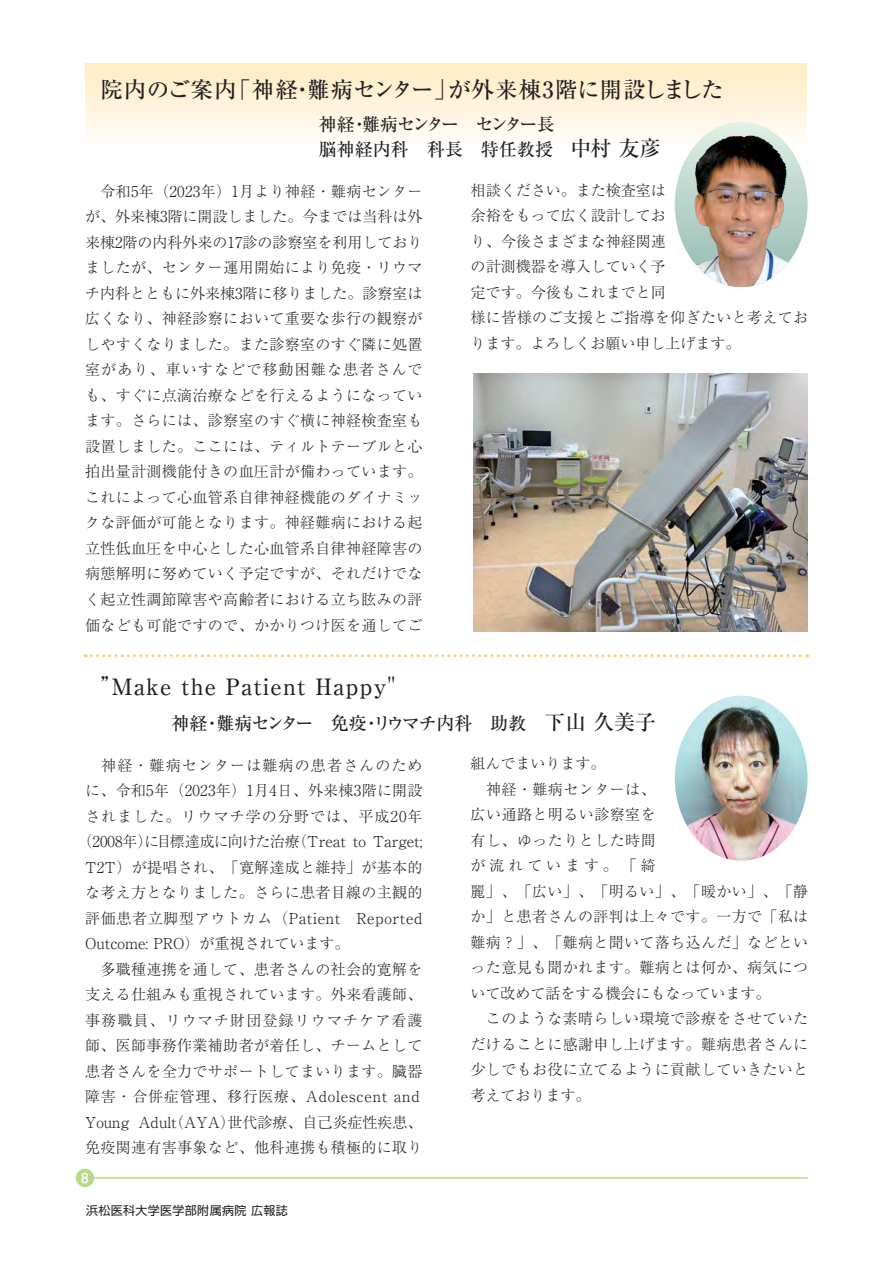
<style>
.page{position:relative;width:893px;height:1263px;background:#fff}
.page>*{position:absolute;margin:0;border:0;box-sizing:border-box;transform-origin:0 0}
.t1{font:22.5px "Ryumin Pro Medium 90 pv RKSJ H";letter-spacing:.02em;color:#231f20}
.t2{font:22.5px "Ryumin Pro Medium 90 pv RKSJ H";letter-spacing:.05em;color:#231f20}
.t3{font:18px/25.2px "Ryumin Pro Medium 90 pv RKSJ H";color:#231f20}
.t4{font:18px "Ryumin Pro Medium 90 pv RKSJ H";letter-spacing:-.055em;color:#231f20}
.t5{font:15px/25.5px "Ryumin Pro Light 90 pv RKSJ H";letter-spacing:.025em;color:#231f20;text-align:justify}
.t6{font:15px/25.5px "Ryumin Pro Light 90 pv RKSJ H";color:#231f20}
.t7{font:15px "Ryumin Pro Light 90 pv RKSJ H";letter-spacing:.075em;color:#231f20}
.t8{font:15px "Ryumin Pro Light 90 pv RKSJ H";letter-spacing:.045em;color:#231f20}
.t9{font:15px "Ryumin Pro Light 90 pv RKSJ H";letter-spacing:.05em;color:#231f20}
.t10{font:15px "Ryumin Pro Light 90 pv RKSJ H";letter-spacing:.07em;color:#231f20}
.t11{font:13.5px "Futo Go B101 Pro Bold 90 pv RKSJ H";color:#fff}
.t12{font:12px "Shin Go Pro Regular 90 pv RKSJ H";letter-spacing:.03em;color:#231f20}
.s1{font-size:21px}
</style>
<div class="page">
<div style="left:85px;top:64px;width:722px;height:82px;background:linear-gradient(to bottom,#ffebc2,#fffcf9)"></div>
<svg style="left:85px;top:654px;width:723px;height:3px"></svg>
<hr style="left:85px;top:1177px;width:723px;height:2px;background:#b9d989">
<div style="left:76px;top:1169px;width:18px;height:18px;background:#b9d989;border-radius:50%"></div>
<svg style="left:675px;top:122px;width:133px;height:165px;background:#c1d9cf"></svg>
<img style="left:474px;top:373px;width:334px;height:259px">
<img style="left:693px;top:136px;width:97px;height:151px">
<img style="left:675px;top:695px;width:133px;height:166px;border-radius:50%">
<h1 class="t1" style="left:100px;top:81px;width:625px">院内のご案内「神経・難病センター」が外来棟3階に開設しました</h1>
<p class="t3" style="left:319px;top:114px;width:343px">神経・難病センター　センター長<br>脳神経内科　科長　特任教授　<span class="s1">中村 友彦</span></p>
<p class="t5" style="left:85px;top:181px;width:339px">　令和5年（2023年）1月より神経・難病センターが、外来棟3階に開設しました。今までは当科は外来棟2階の内科外来の17診の診察室を利用しておりましたが、センター運用開始により免疫・リウマチ内科とともに外来棟3階に移りました。診察室は広くなり、神経診察において重要な歩行の観察がしやすくなりました。また診察室のすぐ隣に処置室があり、車いすなどで移動困難な患者さんでも、すぐに点滴治療などを行えるようになっています。さらには、診察室のすぐ横に神経検査室も設置しました。ここには、ティルトテーブルと心拍出量計測機能付きの血圧計が備わっています。これによって心血管系自律神経機能のダイナミックな評価が可能となります。神経難病における起立性低血圧を中心とした心血管系自律神経障害の病態解明に努めていく予定ですが、それだけでなく起立性調節障害や高齢者における立ち眩みの評価なども可能ですので、かかりつけ医を通してご</p>
<p class="t6" style="left:471px;top:179px;width:339px">相談ください。また検査室は<br>余裕をもって広く設計してお<br>り、今後さまざまな神経関連<br>の計測機器を導入していく予<br>定です。今後もこれまでと同<br>様に皆様のご支援とご指導を仰ぎたいと考えております。よろしくお願い申し上げます。</p>
<h1 class="t2" style="left:100px;top:678px;width:296px">”Make the Patient Happy"</h1>
<p class="t4" style="left:171px;top:716px;width:486px">神経・難病センター　免疫・リウマチ内科　助教　<span class="s1">下山 久美子</span></p>
<p class="t7" style="left:85px;top:759px;width:339px">　神経・難病センターは難病の患者さんのため</p>
<p class="t5" style="left:85px;top:780px;width:339px">に、令和5年（2023年）1月4日、外来棟3階に開設</p>
<p class="t10" style="left:85px;top:810px;width:339px">されました。リウマチ学の分野では、平成20年</p>
<p class="t6" style="left:78px;top:831px;width:347px">（2008年）に目標達成に向けた治療（Treat to Target;</p>
<p class="t5" style="left:85px;top:856px;width:339px">T2T）が提唱され、「寛解達成と維持」が基本的</p>
<p class="t5" style="left:85px;top:882px;width:339px">な考え方となりました。さらに患者目線の主観的</p>
<p class="t8" style="left:85px;top:912px;width:339px">評価患者立脚型アウトカム（Patient Reported</p>
<p class="t6" style="left:85px;top:933px;width:266px">Outcome: PRO）が重視されています。</p>
<p class="t5" style="left:85px;top:958px;width:339px">　多職種連携を通して、患者さんの社会的寛解を</p>
<p class="t5" style="left:85px;top:984px;width:339px">支える仕組みも重視されています。外来看護師、</p>
<p class="t7" style="left:85px;top:1014px;width:339px">事務職員、リウマチ財団登録リウマチケア看護</p>
<p class="t5" style="left:85px;top:1035px;width:339px">師、医師事務作業補助者が着任し、チームとして</p>
<p class="t5" style="left:85px;top:1060px;width:339px">患者さんを全力でサポートしてまいります。臓器</p>
<p class="t9" style="left:85px;top:1091px;width:336px">障害・合併症管理、移行医療、Adolescent and</p>
<p class="t6" style="left:85px;top:1111px;width:339px">Young Adult（AYA）世代診療、自己炎症性疾患、</p>
<p class="t5" style="left:85px;top:1137px;width:339px">免疫関連有害事象など、他科連携も積極的に取り</p>
<p class="t11" style="left:81px;top:1173px;width:9px">8</p>
<p class="t12" style="left:86px;top:1206px;width:203px">浜松医科大学医学部附属病院 広報誌</p>
<p class="t5" style="left:471px;top:753px;width:339px;text-align:left">組んでまいります。<br>　神経・難病センターは、<br>広い通路と明るい診察室を<br>有し、ゆったりとした時間<br>が流れています。「綺<br>麗」、「広い」、「明るい」、「暖かい」、「静か」と患者さんの評判は上々です。一方で「私は難病？」、「難病と聞いて落ち込んだ」などといった意見も聞かれます。難病とは何か、病気について改めて話をする機会にもなっています。<br>　このような素晴らしい環境で診療をさせていただけることに感謝申し上げます。難病患者さんに少しでもお役に立てるように貢献していきたいと考えております。</p>
</div>
